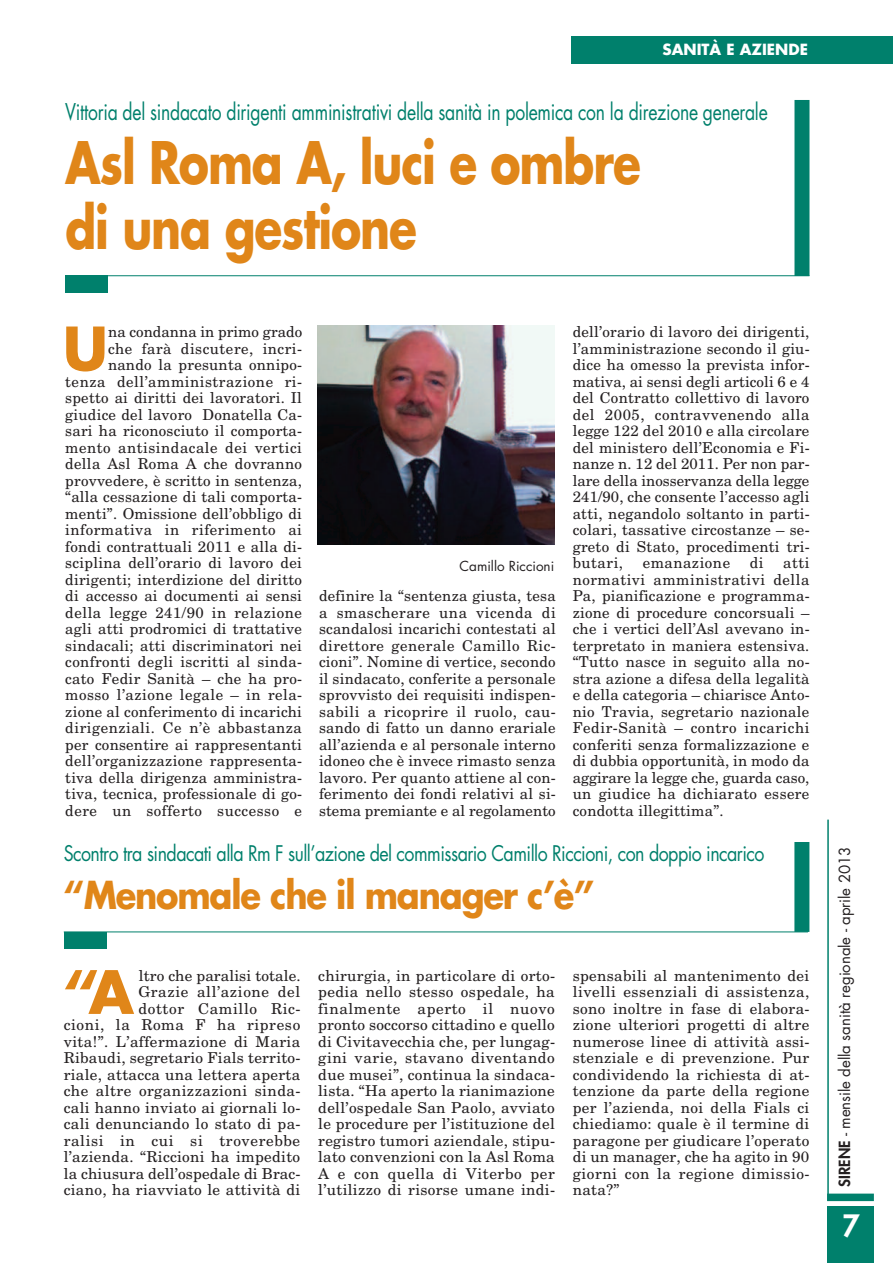
<style>
.page{position:relative;width:893px;height:1263px;background:#fff}
.page>*{position:absolute;margin:0;border:0;box-sizing:border-box;transform-origin:0 0}
.t1{font:700 58.2px "Futura";color:#e08619}
.t2{font:700 57px/64.5px "Futura";letter-spacing:-.025em;color:#e08619;scale:.8 1}
.t3{font:700 37.5px "Futura";letter-spacing:-.035em;color:#e08619;scale:.9 1}
.t4{font:800 30px "Futura";color:#fff}
.t5{font:22.5px "Futura";letter-spacing:-.015em;color:#00806c;scale:.78 1}
.t6{font:21px "Futura";letter-spacing:-.03em;color:#00806c;scale:.85 1}
.t7{font:15px/16.5px "New Century Schlbk";letter-spacing:.02em;color:#231f20;text-align:justify}
.t8{font:15px "Futura";letter-spacing:-.005em;color:#231f20}
.t9{font:700 15px "Futura";color:#fff}
.t10{font:13.5px "Futura";color:#231f20}
.s1{font-weight:800}
</style>
<div class="page">
<div style="left:827px;top:1193px;width:47px;height:8px;background:#00806c"></div>
<hr style="left:827px;top:820px;width:2px;height:381px;background:#00806c">
<div style="left:827px;top:1207px;width:47px;height:56px;background:#00806c"></div>
<div style="left:571px;top:37px;width:322px;height:27px;background:#00806c"></div>
<div style="left:65px;top:276px;width:43px;height:17px;background:#00806c"></div>
<hr style="left:65px;top:275px;width:744px;height:1px;background:#00806c">
<div style="left:794px;top:100px;width:15px;height:176px;background:#00806c"></div>
<img style="left:317px;top:326px;width:237px;height:218px">
<div style="left:64px;top:932px;width:42px;height:16px;background:#00806c"></div>
<hr style="left:64px;top:931px;width:744px;height:1px;background:#00806c">
<div style="left:794px;top:842px;width:15px;height:90px;background:#00806c"></div>
<p class="t9" style="left:662px;top:42px;width:147px">SANITÀ E AZIENDE</p>
<h3 class="t5" style="left:65px;top:101px;width:902px">Vittoria del sindacato dirigenti amministrativi della sanità in polemica con la direzione generale</h3>
<h2 class="t2" style="left:65px;top:136px;width:721px">Asl Roma A, luci e ombre di una gestione</h2>
<p class="t7" style="left:65px;top:324px;width:238px;text-align:right">na condanna in primo grado<br>che farà discutere, incri&shy;nando la presunta onnipo&shy;tenza dell’amministrazione ri&shy;spetto ai diritti dei lavoratori. Il giudice del lavoro Donatella Ca&shy;sari ha riconosciuto il comporta&shy;mento antisindacale dei vertici della Asl Roma A che dovranno provvedere, è scritto in sentenza, “alla cessazione di tali comporta&shy;menti”. Omissione dell’obbligo di informativa in riferimento ai fondi contrattuali 2011 e alla di&shy;sciplina dell’orario di lavoro dei dirigenti; interdizione del diritto di accesso ai documenti ai sensi della legge 241/90 in relazione agli atti prodromici di trattative sindacali; atti discriminatori nei confronti degli iscritti al sinda&shy;cato Fedir Sanità – che ha pro&shy;mosso l’azione legale – in rela&shy;zione al conferimento di incarichi dirigenziali. Ce n’è abbastanza per consentire ai rappresentanti dell’organizzazione rappresenta&shy;tiva della dirigenza amministra&shy;tiva, tecnica, professionale di go&shy;dere un sofferto successo e</p>
<h1 class="t1" style="left:63px;top:322px;width:47px">U</h1>
<p class="t10" style="left:460px;top:560px;width:96px">Camillo Riccioni</p>
<p class="t7" style="left:319px;top:588px;width:238px">definire la “sentenza giusta, tesa a smascherare una vicenda di scandalosi incarichi contestati al direttore generale Camillo Ric&shy;cioni”. Nomine di vertice, secondo il sindacato, conferite a personale sprovvisto dei requisiti indispen&shy;sabili a ricoprire il ruolo, cau&shy;sando di fatto un danno erariale all’azienda e al personale interno idoneo che è invece rimasto senza lavoro. Per quanto attiene al con&shy;ferimento dei fondi relativi al si&shy;stema premiante e al regolamento</p>
<p class="t7" style="left:573px;top:324px;width:238px">dell’orario di lavoro dei dirigenti, l’amministrazione secondo il giu&shy;dice ha omesso la prevista infor&shy;mativa, ai sensi degli articoli 6 e 4 del Contratto collettivo di lavoro del 2005, contravvenendo alla legge 122 del 2010 e alla circolare del ministero dell’Economia e Fi&shy;nanze n. 12 del 2011. Per non par&shy;lare della inosservanza della legge 241/90, che consente l’accesso agli atti, negandolo soltanto in parti&shy;colari, tassative circostanze – se&shy;greto di Stato, procedimenti tri&shy;butari,</p>
<p class="t7" style="left:643px;top:555px;width:89px">emanazione</p>
<p class="t7" style="left:750px;top:555px;width:15px">di</p>
<p class="t7" style="left:573px;top:555px;width:238px;text-indent:210px">atti normativi amministrativi della Pa, pianificazione e programma&shy;zione di procedure concorsuali – che i vertici dell’Asl avevano in&shy;terpretato in maniera estensiva. “Tutto nasce in seguito alla no&shy;stra azione a difesa della legalità e della categoria – chiarisce Anto&shy;nio Travia, segretario nazionale Fedir-Sanità – contro incarichi conferiti senza formalizzazione e di dubbia opportunità, in modo da aggirare la legge che, guarda caso, un giudice ha dichiarato essere condotta illegittima”.</p>
<h3 class="t6" style="left:64px;top:844px;width:826px">Scontro tra sindacati alla Rm F sull’azione del commissario Camillo Riccioni, con doppio incarico</h3>
<h3 class="t3" style="left:64px;top:878px;width:591px">“Menomale che il manager c’è”</h3>
<p class="t7" style="left:64px;top:967px;width:239px;text-align:right">ltro che paralisi totale.<br>Grazie all’azione del<br>dottor Camillo Ric-<br>cioni, la Roma F ha ripreso vita!”. L’affermazione di Maria<br>Ribaudi, segretario Fials territo&shy;riale, attacca una lettera aperta che altre organizzazioni sinda&shy;cali hanno inviato ai giornali lo&shy;cali denunciando lo stato di pa&shy;ralisi in cui si troverebbe l’azienda. “Riccioni ha impedito la chiusura dell’ospedale di Brac&shy;ciano, ha riavviato le attività di</p>
<p class="t7" style="left:318px;top:967px;width:238px">chirurgia, in particolare di orto&shy;pedia nello stesso ospedale, ha finalmente aperto il nuovo pronto soccorso cittadino e quello di Civitavecchia che, per lungag&shy;gini varie, stavano diventando due musei”, continua la sindaca&shy;lista. “Ha aperto la rianimazione dell’ospedale San Paolo, avviato le procedure per l’istituzione del registro tumori aziendale, stipu&shy;lato convenzioni con la Asl Roma A e con quella di Viterbo per l’utilizzo di risorse umane indi-</p>
<p class="t7" style="left:573px;top:967px;width:238px">spensabili al mantenimento dei livelli essenziali di assistenza, sono inoltre in fase di elabora&shy;zione ulteriori progetti di altre numerose linee di attività assi&shy;stenziale e di prevenzione. Pur condividendo la richiesta di at&shy;tenzione da parte della regione per l’azienda, noi della Fials ci chiediamo: quale è il termine di paragone per giudicare l’operato di un manager, che ha agito in 90 giorni con la regione dimissio&shy;nata?”</p>
<h1 class="t1" style="left:64px;top:965px;width:72px">“A</h1>
<p class="t8" style="left:838px;top:1186px;width:341px;rotate:-90deg"><span class="s1">SIRENE</span> - mensile della sanità regionale - aprile 2013</p>
<h3 class="t4" style="left:842px;top:1211px;width:19px">7</h3>
</div>
